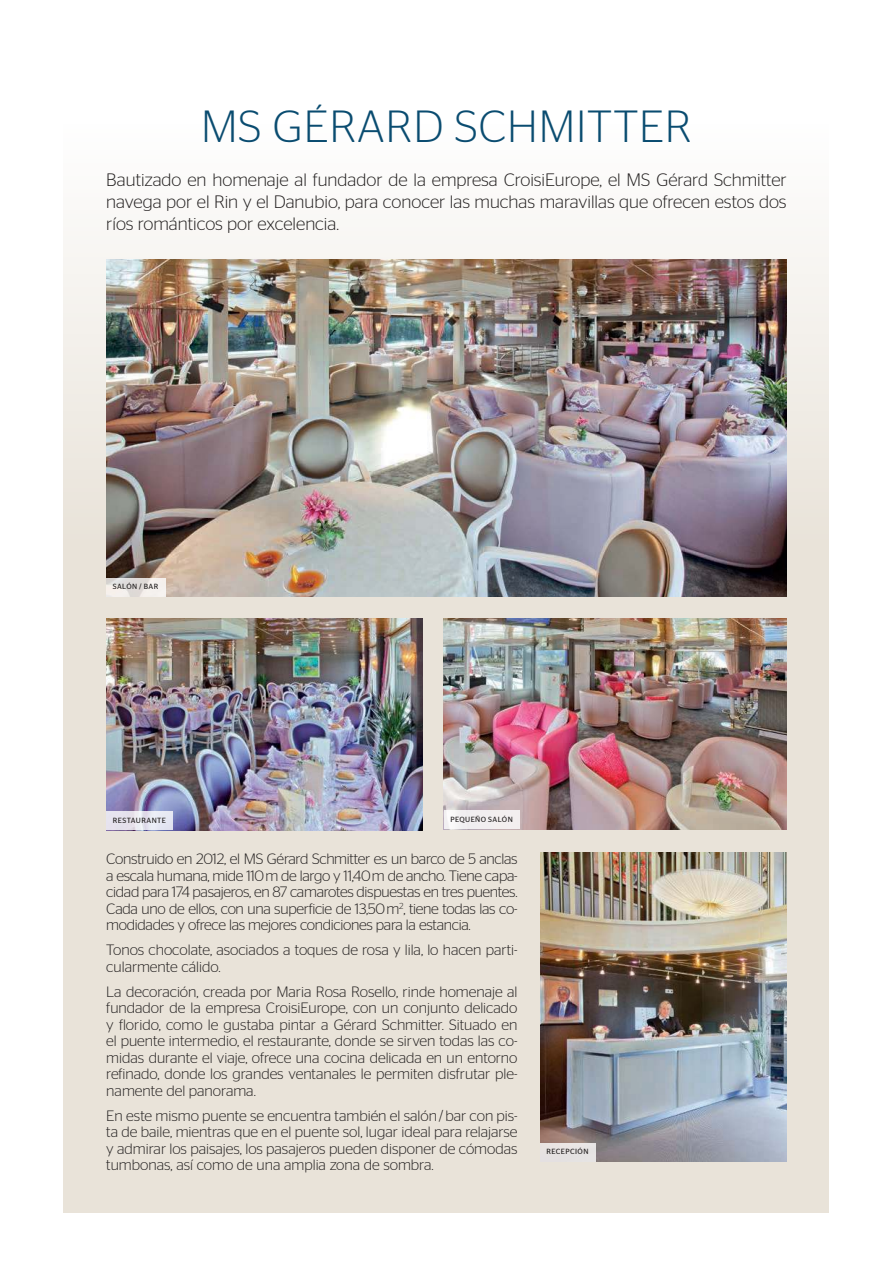
<style>
.page{position:relative;width:893px;height:1263px;background:#fff}
.page>*{position:absolute;margin:0;border:0;box-sizing:border-box;transform-origin:0 0}
.t1{font:300 45px "Stag Sans";letter-spacing:.02em;color:#0a4c70}
.t2{font:300 18px/21.6px "Stag Sans";color:#221f1f;text-align:justify}
.t3{font:300 15px/16.5px "Stag Sans";color:#221f1f;text-align:justify}
.t4{font:7.5px "Stag Sans";letter-spacing:.05em;color:#221f1f}
</style>
<div class="page">
<div style="left:64px;top:124px;width:765px;height:1088px;background:linear-gradient(to bottom,#f6f4f0,#e4dcd0)"></div>
<img style="left:106px;top:259px;width:681px;height:337px">
<img style="left:106px;top:618px;width:317px;height:212px">
<img style="left:444px;top:618px;width:343px;height:211px">
<img style="left:540px;top:852px;width:247px;height:309px">
<div style="left:540px;top:1143px;width:56px;height:18px;background:#e6e3e2"></div>
<div style="left:106px;top:811px;width:67px;height:19px;background:#e6e4ef"></div>
<div style="left:444px;top:810px;width:75px;height:19px;background:#f3eff0"></div>
<svg style="left:106px;top:578px;width:59px;height:18px"></svg>
<h1 class="t1" style="left:201px;top:105px;width:492px">MS GÉRARD SCHMITTER</h1>
<p class="t2" style="left:106px;top:170px;width:682px">Bautizado en homenaje al fundador de la empresa CroisiEurope, el MS Gérard Schmitter navega por el Rin y el Danubio, para conocer las muchas maravillas que ofrecen estos dos ríos románticos por excelencia.</p>
<p class="t4" style="left:113px;top:583px;width:47px">SALÓN / BAR</p>
<p class="t4" style="left:113px;top:817px;width:55px">RESTAURANTE</p>
<p class="t4" style="left:450px;top:816px;width:64px">PEQUEÑO SALÓN</p>
<p class="t3" style="left:106px;top:851px;width:413px">Construido en 2012, el MS Gérard Schmitter es un barco de 5 anclas a escala humana, mide 110 m de largo y 11,40 m de ancho. Tiene capa&shy;cidad para 174 pasajeros, en 87 camarotes dispuestas en tres puentes.<br>Cada uno de ellos, con una superficie de 13,50 m<sup>2</sup>, tiene todas las co&shy;modidades y ofrece las mejores condiciones para la estancia.</p>
<p class="t3" style="left:106px;top:942px;width:413px">Tonos chocolate, asociados a toques de rosa y lila, lo hacen parti&shy;cularmente cálido.</p>
<p class="t3" style="left:106px;top:983px;width:413px">La decoración, creada por Maria Rosa Rosello, rinde homenaje al fundador de la empresa CroisiEurope, con un conjunto delicado y florido, como le gustaba pintar a Gérard Schmitter. Situado en el puente intermedio, el restaurante, donde se sirven todas las co&shy;midas durante el viaje, ofrece una cocina delicada en un entorno refinado, donde los grandes ventanales le permiten disfrutar ple&shy;namente del panorama.</p>
<p class="t3" style="left:106px;top:1107px;width:413px">En este mismo puente se encuentra también el salón / bar con pis&shy;ta de baile, mientras que en el puente sol, lugar ideal para relajarse y admirar los paisajes, los pasajeros pueden disponer de cómodas tumbonas, así como de una amplia zona de sombra.</p>
<p class="t4" style="left:546px;top:1148px;width:43px">RECEPCIÓN</p>
</div>
